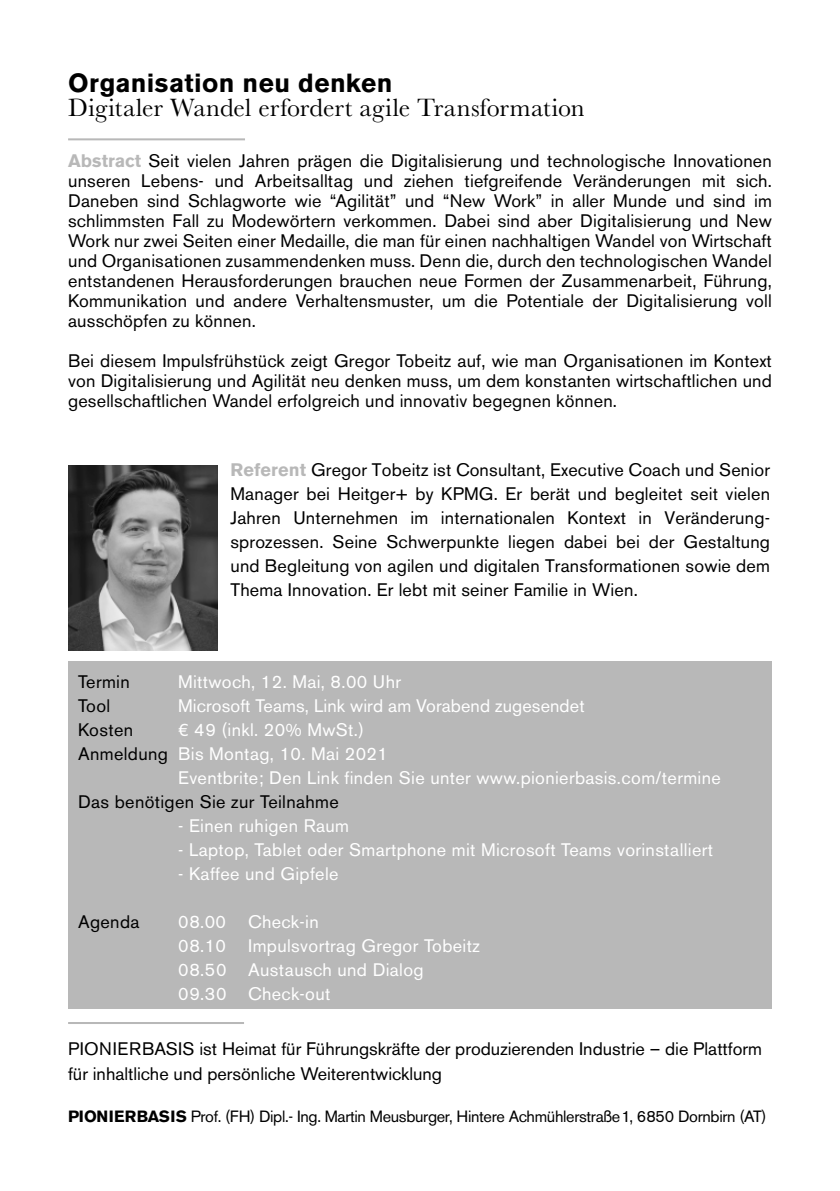
<style>
.page{position:relative;width:840px;height:1191px;background:#fff}
.page>*{position:absolute;margin:0;border:0;box-sizing:border-box;transform-origin:0 0}
.t1{font:26px "Baskerville";letter-spacing:.01em;color:#000}
.t2{font:700 26px "Akzidenz Grotesk BE";letter-spacing:.015em;color:#000}
.FT{font:18px/20px "Akzidenz Grotesk BE";letter-spacing:.01em;color:#000;text-align:justify}
.t3{font:18px "Akzidenz Grotesk BE";letter-spacing:.02em;color:#fff}
.t4{font:16.2px "Akzidenz Grotesk BE";letter-spacing:-.02em;color:#000}
.s1{font-weight:700;color:#b8b8b8}
.s2{color:#000}
.s3{font-weight:700}
</style>
<div class="page">
<div style="left:68px;top:660px;width:703px;height:348px;background:#b8b8b8"></div>
<hr style="left:68px;top:138px;width:177px;height:2px;background:#b8b8b8">
<hr style="left:68px;top:1022px;width:176px;height:2px;background:#b8b8b8">
<img style="left:68px;top:465px;width:150px;height:185px">
<p class="t2" style="left:68px;top:68px;width:326px">Organisation neu denken</p>
<p class="t1" style="left:68px;top:91px;width:518px">Digitaler Wandel erfordert agile Transformation</p>
<p class="FT" style="left:68px;top:150px;width:705px"><span class="s1">Abstract</span> Seit vielen Jahren prägen die Digitalisierung und technologische Innovationen unseren Lebens- und Arbeitsalltag und ziehen tiefgreifende Veränderungen mit sich.<br>Daneben sind Schlagworte wie “Agilität” und “New Work” in aller Munde und sind im schlimmsten Fall zu Modewörtern verkommen. Dabei sind aber Digitalisierung und New Work nur zwei Seiten einer Medaille, die man für einen nachhaltigen Wandel von Wirtschaft und Organisationen zusammendenken muss. Denn die, durch den technologischen Wandel entstandenen Herausforderungen brauchen neue Formen der Zusammenarbeit, Führung, Kommunikation und andere Verhaltensmuster, um die Potentiale der Digitalisierung voll ausschöpfen zu können.</p>
<p class="FT" style="left:68px;top:350px;width:705px">Bei diesem Impulsfrühstück zeigt Gregor Tobeitz auf, wie man Organisationen im Kontext von Digitalisierung und Agilität neu denken muss, um dem konstanten wirtschaftlichen und gesellschaftlichen Wandel erfolgreich und innovativ begegnen können.</p>
<p class="FT" style="left:230px;top:458px;width:541px;line-height:24px"><span class="s1">Referent</span> Gregor Tobeitz ist Consultant, Executive Coach und Senior Manager bei Heitger+ by KPMG. Er berät und begleitet seit vielen Jahren Unternehmen im internationalen Kontext in Veränderung&shy;sprozessen. Seine Schwerpunkte liegen dabei bei der Gestaltung und Begleitung von agilen und digitalen Transformationen sowie dem Thema Innovation. Er lebt mit seiner Familie in Wien.</p>
<p class="FT" style="left:78px;top:671px;width:53px">Termin</p>
<p class="t3" style="left:178px;top:671px;width:224px">Mittwoch, 12. Mai, 8.00 Uhr</p>
<p class="FT" style="left:78px;top:695px;width:34px">Tool</p>
<p class="t3" style="left:178px;top:695px;width:408px">Microsoft Teams, Link wird am Vorabend zugesendet</p>
<p class="FT" style="left:78px;top:719px;width:57px">Kosten</p>
<p class="t3" style="left:178px;top:719px;width:187px">€ 49 (inkl. 20% MwSt.)</p>
<p class="t3" style="left:78px;top:743px;width:311px"><span class="s2">Anmeldung</span> Bis Montag, 10. Mai 2021</p>
<p class="t3" style="left:178px;top:767px;width:544px">Eventbrite; Den Link finden Sie unter www.pionierbasis.com/termine</p>
<p class="FT" style="left:78px;top:791px;width:262px">Das benötigen Sie zur Teilnahme</p>
<p class="t3" style="left:178px;top:815px;width:172px">- Einen ruhigen Raum</p>
<p class="t3" style="left:178px;top:839px;width:536px">- Laptop, Tablet oder Smartphone mit Microsoft Teams vorinstalliert</p>
<p class="t3" style="left:178px;top:863px;width:162px">- Kaffee und Gipfele</p>
<p class="FT" style="left:78px;top:911px;width:63px">Agenda</p>
<p class="t3" style="left:178px;top:911px;width:142px">08.00 Check-in</p>
<p class="t3" style="left:178px;top:935px;width:303px">08.10 Impulsvortrag Gregor Tobeitz</p>
<p class="t3" style="left:178px;top:959px;width:247px">08.50 Austausch und Dialog</p>
<p class="t3" style="left:178px;top:983px;width:154px">09.30 Check-out</p>
<p class="FT" style="left:68px;top:1037px;width:695px;line-height:24px">PIONIERBASIS ist Heimat für Führungskräfte der produzierenden Industrie – die Plattform für inhaltliche und persönliche Weiterentwicklung</p>
<p class="t4" style="left:68px;top:1106px;width:699px"><span class="s3">PIONIERBASIS</span> Prof. (FH) Dipl.- Ing. Martin Meusburger, Hintere Achmühlerstraße 1, 6850 Dornbirn (AT)</p>
</div>
